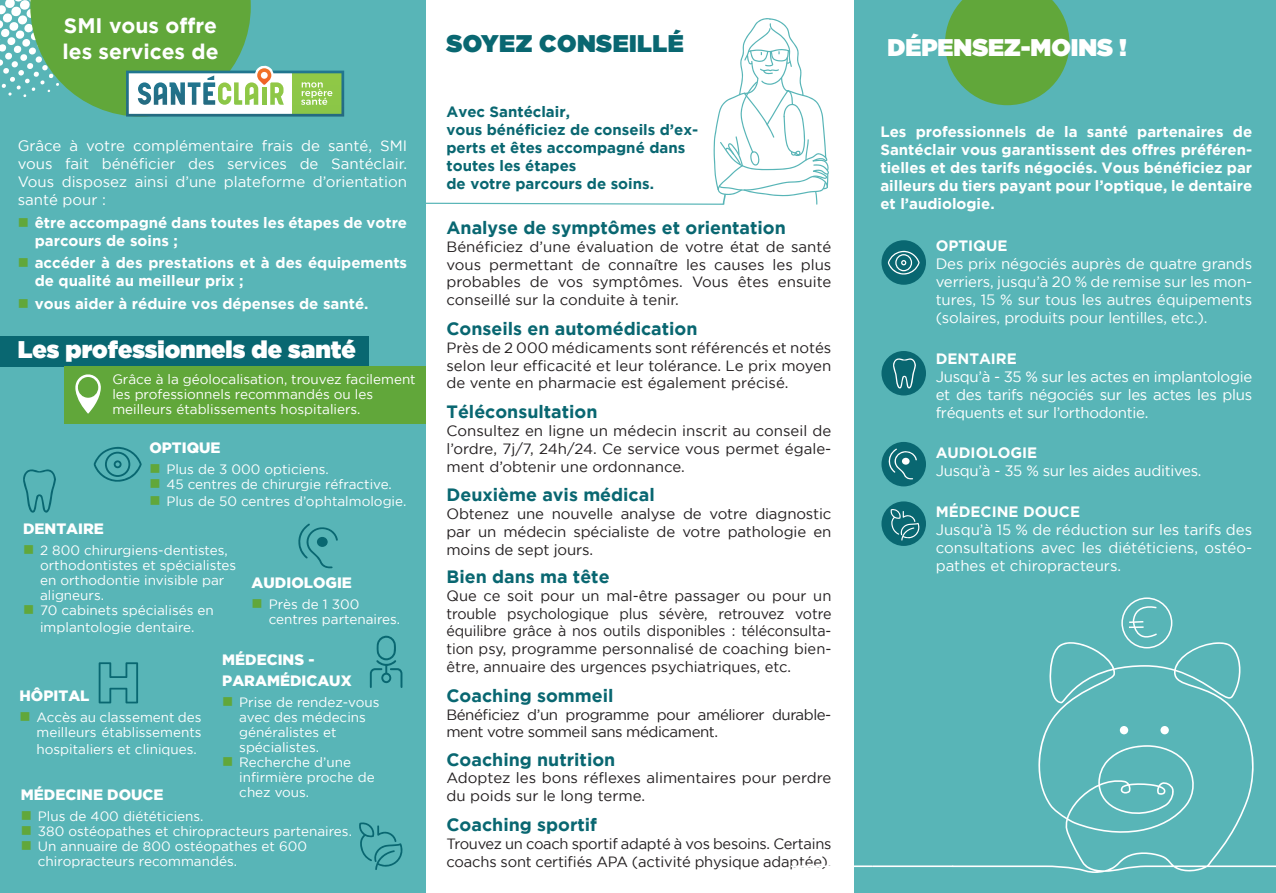
<style>
.page{position:relative;width:1276px;height:893px;background:#fff}
.page>*{position:absolute;margin:0;border:0;box-sizing:border-box;transform-origin:0 0}
.t1{font:24px "Gotham Ultra";color:#fff}
.t2{font:24px "Gotham Ultra";letter-spacing:.02em;color:#096771}
.t3{font:700 21px "Gotham";color:#fff}
.t4{font:700 17.85px "Gotham";color:#096771}
.t5{font:15px/18px "Gotham";letter-spacing:-.01em;color:#fff;text-align:justify}
.t6{font:700 15px/18px "Gotham";color:#fff}
.t7{font:700 15px/18px "Gotham";color:#096771}
.t8{font:900 15px/21px "Gotham";color:#fff}
.t9{font:14.85px/17.9px "Gotham";letter-spacing:-.01em;color:#231f20;text-align:justify}
.t10{font:14.85px/17.9px "Gotham";letter-spacing:-.03em;color:#231f20}
.t11{font:13.5px/15px "Gotham";color:#fff}
</style>
<div class="page">
<div style="left:0;top:0;width:425px;height:893px;background:#58b5b7"></div>
<div style="left:0;top:336px;width:368px;height:31px;background:#096771"></div>
<div style="left:64px;top:367px;width:361px;height:57px;background:#61a73a"></div>
<div style="left:854px;top:0;width:422px;height:893px;background:#58b5b7"></div>
<svg style="left:23px;top:469px;width:33px;height:44px"></svg>
<svg style="left:94px;top:447px;width:48px;height:35px"></svg>
<svg style="left:359px;top:822px;width:44px;height:48px"></svg>
<svg style="left:370px;top:635px;width:32px;height:53px"></svg>
<svg style="left:99px;top:662px;width:39px;height:41px"></svg>
<svg style="left:298px;top:523px;width:40px;height:45px"></svg>
<svg style="left:952px;top:639px;width:324px;height:234px"></svg>
<div style="left:1119px;top:726px;width:9px;height:8px;background:#fff;border-radius:50%"></div>
<div style="left:1160px;top:726px;width:8px;height:8px;background:#fff;border-radius:50%"></div>
<svg style="left:854px;top:865px;width:99px;height:2px"></svg>
<div style="left:1121px;top:597px;width:51px;height:51px;border:2px solid #fff;border-radius:50%"></div>
<svg style="left:1127px;top:602px;width:31px;height:43px"></svg>
<svg style="left:945px;top:0;width:124px;height:105px"></svg>
<div style="left:881px;top:240px;width:45px;height:45px;background:#096771;border-radius:50%"></div>
<svg style="left:888px;top:251px;width:31px;height:24px"></svg>
<div style="left:881px;top:351px;width:45px;height:44px;background:#096771;border-radius:50%"></div>
<div style="left:881px;top:442px;width:45px;height:44px;background:#096771;border-radius:50%"></div>
<div style="left:881px;top:501px;width:45px;height:45px;background:#096771;border-radius:50%"></div>
<svg style="left:893px;top:358px;width:23px;height:31px"></svg>
<svg style="left:888px;top:449px;width:29px;height:30px"></svg>
<svg style="left:890px;top:508px;width:31px;height:33px"></svg>
<svg style="left:0;top:0;width:344px;height:117px"></svg>
<svg style="left:75px;top:374px;width:26px;height:40px"></svg>
<svg style="left:425px;top:18px;width:404px;height:187px"></svg>
<p class="t3" style="left:64px;top:14px;width:155px">SMI vous offre</p>
<p class="t3" style="left:63px;top:39px;width:157px">les services de</p>
<p class="t5" style="left:18px;top:137px;width:391px">Grâce à votre complémentaire frais de santé, SMI vous fait bénéficier des services de Santéclair.<br>Vous disposez ainsi d’une plateforme d’orientation santé pour :</p>
<p class="t6" style="left:35px;top:213px;width:374px">être accompagné dans toutes les étapes de votre parcours de soins ;</p>
<p class="t6" style="left:35px;top:254px;width:374px">accéder à des prestations et à des équipements de qualité au meilleur prix ;</p>
<p class="t6" style="left:35px;top:294px;width:335px">vous aider à réduire vos dépenses de santé.</p>
<p class="t1" style="left:18px;top:336px;width:340px">Les professionnels de santé</p>
<p class="t11" style="left:112px;top:372px;width:305px">Grâce à la géolocalisation, trouvez facilement les professionnels recommandés ou les meilleurs établissements hospitaliers.</p>
<p class="t8" style="left:149px;top:437px;width:73px">OPTIQUE</p>
<p class="t11" style="left:166px;top:462px;width:164px">Plus de 3 000 opticiens.</p>
<p class="t11" style="left:166px;top:477px;width:227px">45 centres de chirurgie réfractive.</p>
<p class="t11" style="left:166px;top:493px;width:241px">Plus de 50 centres d’ophtalmologie.</p>
<p class="t8" style="left:23px;top:518px;width:82px">DENTAIRE</p>
<p class="t11" style="left:40px;top:543px;width:198px">2 800 chirurgiens-dentistes, orthodontistes et spécialistes en orthodontie invisible par aligneurs.</p>
<p class="t11" style="left:40px;top:602px;width:175px;line-height:16.5px">70 cabinets spécialisés en implantologie dentaire.</p>
<p class="t8" style="left:252px;top:571px;width:102px">AUDIOLOGIE</p>
<p class="t11" style="left:269px;top:596px;width:133px">Près de 1 300 centres partenaires.</p>
<p class="t8" style="left:222px;top:649px;width:131px">MÉDECINS -<br>PARAMÉDICAUX</p>
<p class="t11" style="left:239px;top:694px;width:142px">Prise de rendez-vous avec des médecins généralistes et spécialistes.</p>
<p class="t11" style="left:239px;top:754px;width:137px">Recherche d’une infirmière proche de chez vous.</p>
<p class="t8" style="left:20px;top:685px;width:71px">HÔPITAL</p>
<p class="t11" style="left:37px;top:710px;width:167px">Accès au classement des meilleurs établissements</p>
<p class="t11" style="left:37px;top:741px;width:162px">hospitaliers et cliniques.</p>
<p class="t8" style="left:21px;top:784px;width:144px">MÉDECINE DOUCE</p>
<p class="t11" style="left:38px;top:809px;width:167px">Plus de 400 diététiciens.</p>
<p class="t11" style="left:38px;top:824px;width:315px">380 ostéopathes et chiropracteurs partenaires.</p>
<p class="t11" style="left:38px;top:839px;width:271px">Un annuaire de 800 ostéopathes et 600 chiropracteurs recommandés.</p>
<p class="t2" style="left:446px;top:29px;width:239px">SOYEZ CONSEILLÉ</p>
<p class="t7" style="left:446px;top:103px;width:125px">Avec Santéclair,</p>
<p class="t7" style="left:446px;top:121px;width:253px">vous bénéficiez de conseils d’ex&shy;perts et êtes accompagné dans toutes les étapes</p>
<p class="t7" style="left:446px;top:175px;width:209px">de votre parcours de soins.</p>
<p class="t4" style="left:446px;top:217px;width:341px">Analyse de symptômes et orientation</p>
<p class="t9" style="left:446px;top:237px;width:386px">Bénéficiez d’une évaluation de votre état de santé vous permettant de connaître les causes les plus probables de vos symptômes. Vous êtes ensuite conseillé sur la conduite à tenir.</p>
<p class="t4" style="left:446px;top:318px;width:252px">Conseils en automédication</p>
<p class="t9" style="left:446px;top:338px;width:386px">Près de 2 000 médicaments sont référencés et notés selon leur efficacité et leur tolérance. Le prix moyen de vente en pharmacie est également précisé.</p>
<p class="t4" style="left:446px;top:401px;width:152px">Téléconsultation</p>
<p class="t9" style="left:446px;top:421px;width:386px">Consultez en ligne un médecin inscrit au conseil de l’ordre, 7j/7, 24h/24. Ce service vous permet égale&shy;ment d’obtenir une ordonnance.</p>
<p class="t4" style="left:446px;top:485px;width:210px">Deuxième avis médical</p>
<p class="t9" style="left:446px;top:505px;width:386px">Obtenez une nouvelle analyse de votre diagnostic par un médecin spécialiste de votre pathologie en moins de sept jours.</p>
<p class="t4" style="left:446px;top:566px;width:165px">Bien dans ma tête</p>
<p class="t9" style="left:446px;top:586px;width:386px">Que ce soit pour un mal-être passager ou pour un trouble psychologique plus sévère, retrouvez votre équilibre grâce à nos outils disponibles : téléconsulta&shy;tion psy, programme personnalisé de coaching bien&shy;être, annuaire des urgences psychiatriques, etc.</p>
<p class="t4" style="left:446px;top:685px;width:168px">Coaching sommeil</p>
<p class="t10" style="left:446px;top:705px;width:386px">Bénéficiez d’un programme pour améliorer durable&shy;ment votre sommeil sans médicament.</p>
<p class="t4" style="left:446px;top:749px;width:170px">Coaching nutrition</p>
<p class="t9" style="left:446px;top:769px;width:386px">Adoptez les bons réflexes alimentaires pour perdre du poids sur le long terme.</p>
<p class="t4" style="left:446px;top:814px;width:152px">Coaching sportif</p>
<p class="t9" style="left:446px;top:834px;width:386px">Trouvez un coach sportif adapté à vos besoins. Certains coachs sont certifiés APA (activité physique adaptée).</p>
<p class="t1" style="left:887px;top:34px;width:241px">DÉPENSEZ-MOINS !</p>
<p class="t6" style="left:880px;top:123px;width:373px;text-align:justify">Les professionnels de la santé partenaires de Santéclair vous garantissent des offres préféren&shy;tielles et des tarifs négociés. Vous bénéficiez par ailleurs du tiers payant pour l’optique, le dentaire et l’audiologie.</p>
<p class="t6" style="left:935px;top:237px;width:73px">OPTIQUE</p>
<p class="t5" style="left:935px;top:255px;width:318px">Des prix négociés auprès de quatre grands verriers, jusqu’à 20 % de remise sur les mon&shy;tures, 15 % sur tous les autres équipements (solaires, produits pour lentilles, etc.).</p>
<p class="t6" style="left:935px;top:349px;width:83px">DENTAIRE</p>
<p class="t5" style="left:935px;top:367px;width:318px">Jusqu’à - 35 % sur les actes en implantologie et des tarifs négociés sur les actes les plus fréquents et sur l’orthodontie.</p>
<p class="t6" style="left:935px;top:444px;width:103px">AUDIOLOGIE</p>
<p class="t5" style="left:935px;top:462px;width:267px">Jusqu’à - 35 % sur les aides auditives.</p>
<p class="t6" style="left:935px;top:502px;width:146px">MÉDECINE DOUCE</p>
<p class="t5" style="left:935px;top:520px;width:318px">Jusqu’à 15 % de réduction sur les tarifs des consultations avec les diététiciens, ostéo&shy;pathes et chiropracteurs.</p>
</div>
